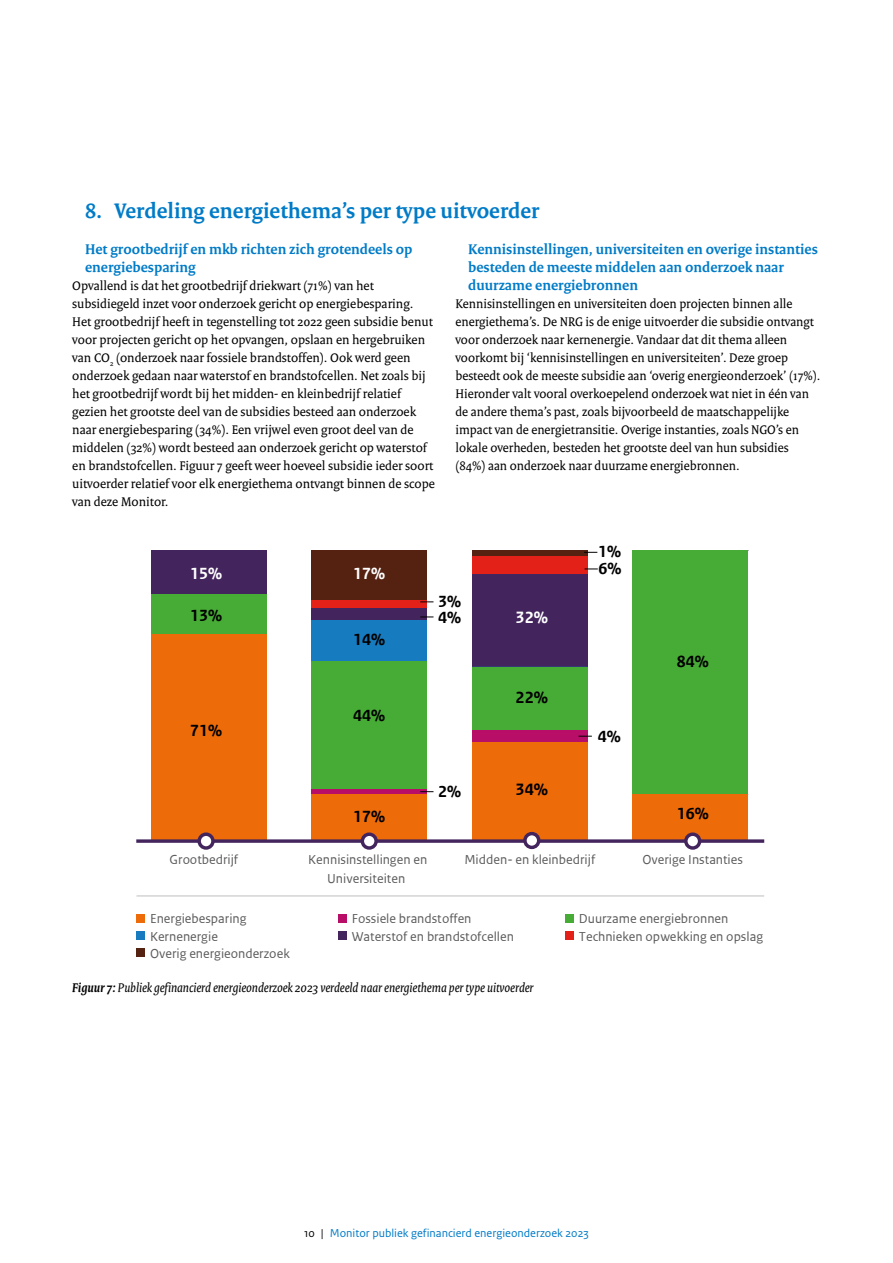
<style>
.page{position:relative;width:893px;height:1263px;background:#fff}
.page>*{position:absolute;margin:0;border:0;box-sizing:border-box;transform-origin:0 0}
.H2_RO_Paragraafkop{font:700 22.5px "Rijksoverheid Serif";color:#007bc7}
.t1{font:700 17.25px "Rijksoverheid Sans Text TT";color:#000}
.t2{font:700 17.25px "Rijksoverheid Sans Text TT";color:#fff}
.t3{font:700 17.1px "Rijksoverheid Sans Text TT";color:#000}
.t4{font:700 17.1px "Rijksoverheid Sans Text TT";color:#fff}
.H3_RO_Alineakop{font:700 15px/18px "Rijksoverheid Serif";color:#007bc7}
.t5{font:13.65px/18.8px "Rijksoverheid Sans Text TT Regular 2";color:#5b5a5a;text-align:center}
.P_RO_Broodtekst{font:13.5px/18px "Rijksoverheid Serif";color:#000}
.P_Figuurtitel{font:italic 13.5px "Rijksoverheid Serif";color:#000}
.t6{font:12px "Rijksoverheid Sans Text";color:#007bc7}
.s1{font-weight:700}
.s2{color:#000}
</style>
<div class="page">
<div style="left:312px;top:550px;width:115px;height:50px;background:#552212"></div>
<div style="left:472px;top:550px;width:116px;height:6px;background:#552212"></div>
<div style="left:312px;top:600px;width:115px;height:9px;background:#e42118"></div>
<div style="left:472px;top:556px;width:116px;height:18px;background:#e42118"></div>
<div style="left:151px;top:550px;width:116px;height:44px;background:#43245d"></div>
<div style="left:312px;top:609px;width:115px;height:11px;background:#43245d"></div>
<div style="left:472px;top:574px;width:116px;height:93px;background:#43245d"></div>
<div style="left:312px;top:620px;width:115px;height:41px;background:#167bbf"></div>
<div style="left:151px;top:594px;width:116px;height:41px;background:#47ac35"></div>
<div style="left:312px;top:661px;width:115px;height:128px;background:#47ac35"></div>
<div style="left:472px;top:667px;width:116px;height:64px;background:#47ac35"></div>
<div style="left:633px;top:550px;width:115px;height:245px;background:#47ac35"></div>
<div style="left:312px;top:789px;width:115px;height:6px;background:#b90e68"></div>
<div style="left:472px;top:731px;width:116px;height:11px;background:#b90e68"></div>
<div style="left:151px;top:635px;width:116px;height:206px;background:#ed6b08"></div>
<div style="left:312px;top:795px;width:115px;height:46px;background:#ed6b08"></div>
<div style="left:472px;top:742px;width:116px;height:99px;background:#ed6b08"></div>
<div style="left:633px;top:795px;width:115px;height:46px;background:#ed6b08"></div>
<svg style="left:584px;top:569px;width:14px;height:1px"></svg>
<svg style="left:420px;top:601px;width:13px;height:1px"></svg>
<svg style="left:420px;top:616px;width:13px;height:1px"></svg>
<svg style="left:420px;top:791px;width:13px;height:1px"></svg>
<svg style="left:579px;top:736px;width:13px;height:1px"></svg>
<svg style="left:584px;top:552px;width:13px;height:1px"></svg>
<div style="left:136px;top:915px;width:9px;height:8px;background:#ed6b08"></div>
<div style="left:338px;top:915px;width:9px;height:8px;background:#b90e68"></div>
<div style="left:565px;top:915px;width:9px;height:8px;background:#47ac35"></div>
<div style="left:136px;top:931px;width:9px;height:9px;background:#167bbf"></div>
<div style="left:338px;top:931px;width:9px;height:9px;background:#43245d"></div>
<div style="left:565px;top:931px;width:9px;height:9px;background:#e42118"></div>
<div style="left:136px;top:948px;width:9px;height:9px;background:#552212"></div>
<svg style="left:136px;top:839px;width:628px;height:4px;background:#5c3963"></svg>
<svg style="left:199px;top:834px;width:14px;height:14px"></svg>
<div style="left:197px;top:832px;width:18px;height:18px;border:3px solid #43245d;border-radius:50%"></div>
<svg style="left:362px;top:834px;width:14px;height:14px"></svg>
<div style="left:361px;top:832px;width:17px;height:18px;border:3px solid #43245d;border-radius:50%"></div>
<svg style="left:525px;top:834px;width:14px;height:13px"></svg>
<div style="left:523px;top:832px;width:17px;height:17px;border:3px solid #43245d;border-radius:50%"></div>
<svg style="left:686px;top:834px;width:14px;height:14px"></svg>
<div style="left:684px;top:832px;width:17px;height:18px;border:3px solid #43245d;border-radius:50%"></div>
<hr style="left:136px;top:895px;width:628px;height:2px;background:#dadada">
<h2 class="H2_RO_Paragraafkop" style="left:85px;top:197px;width:456px">8. Verdeling energiethema’s per type uitvoerder</h2>
<h3 class="H3_RO_Alineakop" style="left:85px;top:240px;width:329px">Het grootbedrijf en mkb richten zich grotendeels op energiebesparing</h3>
<p class="P_RO_Broodtekst" style="left:72px;top:276px;width:364px">Opvallend is dat het grootbedrijf driekwart (71%) van het subsidiegeld inzet voor onderzoek gericht op energiebesparing.<br>Het grootbedrijf heeft in tegenstelling tot 2022 geen subsidie benut voor projecten gericht op het opvangen, opslaan en hergebruiken van CO<sub>2</sub> (onderzoek naar fossiele brandstoffen). Ook werd geen onderzoek gedaan naar waterstof en brandstofcellen. Net zoals bij het grootbedrijf wordt bij het midden- en kleinbedrijf relatief gezien het grootste deel van de subsidies besteed aan onderzoek naar energiebesparing (34%). Een vrijwel even groot deel van de middelen (32%) wordt besteed aan onderzoek gericht op waterstof en brandstofcellen. Figuur 7 geeft weer hoeveel subsidie ieder soort uitvoerder relatief voor elk energiethema ontvangt binnen de scope van deze Monitor.</p>
<h3 class="H3_RO_Alineakop" style="left:468px;top:240px;width:351px">Kennisinstellingen, universiteiten en overige instanties besteden de meeste middelen aan onderzoek naar duurzame energiebronnen</h3>
<p class="P_RO_Broodtekst" style="left:455px;top:294px;width:366px">Kennisinstellingen en universiteiten doen projecten binnen alle energiethema’s. De NRG is de enige uitvoerder die subsidie ontvangt voor onderzoek naar kernenergie. Vandaar dat dit thema alleen voorkomt bij ‘kennisinstellingen en universiteiten’. Deze groep besteedt ook de meeste subsidie aan ‘overig energieonderzoek’ (17%).<br>Hieronder valt vooral overkoepelend onderzoek wat niet in één van de andere thema’s past, zoals bijvoorbeeld de maatschappelijke impact van de energietransitie. Overige instanties, zoals NGO’s en lokale overheden, besteden het grootste deel van hun subsidies (84%) aan onderzoek naar duurzame energiebronnen.</p>
<p class="t3" style="left:598px;top:542px;width:24px">1%</p>
<p class="t4" style="left:190px;top:563px;width:33px">15%</p>
<p class="t4" style="left:353px;top:563px;width:33px">17%</p>
<p class="t3" style="left:599px;top:559px;width:24px">6%</p>
<p class="t3" style="left:190px;top:606px;width:33px">13%</p>
<p class="t3" style="left:438px;top:592px;width:24px">3%</p>
<p class="t3" style="left:438px;top:607px;width:24px">4%</p>
<p class="t2" style="left:516px;top:607px;width:34px">32%</p>
<p class="t3" style="left:353px;top:630px;width:33px">14%</p>
<p class="t3" style="left:677px;top:652px;width:33px">84%</p>
<p class="t1" style="left:516px;top:688px;width:34px">22%</p>
<p class="t3" style="left:353px;top:706px;width:33px">44%</p>
<p class="t3" style="left:190px;top:721px;width:33px">71%</p>
<p class="t3" style="left:598px;top:726px;width:24px">4%</p>
<p class="t3" style="left:438px;top:782px;width:24px">2%</p>
<p class="t1" style="left:516px;top:780px;width:34px">34%</p>
<p class="t3" style="left:353px;top:806px;width:33px">17%</p>
<p class="t3" style="left:677px;top:804px;width:33px">16%</p>
<p class="t5" style="left:169px;top:850px;width:70px">Grootbedrijf</p>
<p class="t5" style="left:642px;top:850px;width:102px">Overige Instanties</p>
<p class="t5" style="left:308px;top:850px;width:121px">Kennisinstellingen en<br>Universiteiten</p>
<p class="t5" style="left:464px;top:850px;width:132px">Midden- en kleinbedrijf</p>
<p class="t5" style="left:150px;top:909px;width:98px">Energiebesparing</p>
<p class="t5" style="left:352px;top:909px;width:121px">Fossiele brandstoffen</p>
<p class="t5" style="left:579px;top:909px;width:151px">Duurzame energiebronnen</p>
<p class="t5" style="left:150px;top:928px;width:70px">Kernenergie</p>
<p class="t5" style="left:352px;top:928px;width:164px">Waterstof en brandstofcellen</p>
<p class="t5" style="left:579px;top:928px;width:186px">Technieken opwekking en opslag</p>
<p class="t5" style="left:150px;top:945px;width:141px">Overig energieonderzoek</p>
<p class="P_Figuurtitel" style="left:72px;top:979px;width:463px"><span class="s1">Figuur 7:</span> Publiek gefinancierd energieonderzoek 2023 verdeeld naar energiethema per type uitvoerder</p>
<p class="t6" style="left:304px;top:1226px;width:286px"><span class="s2">10 |</span> Monitor publiek gefinancierd energieonderzoek 2023</p>
</div>
